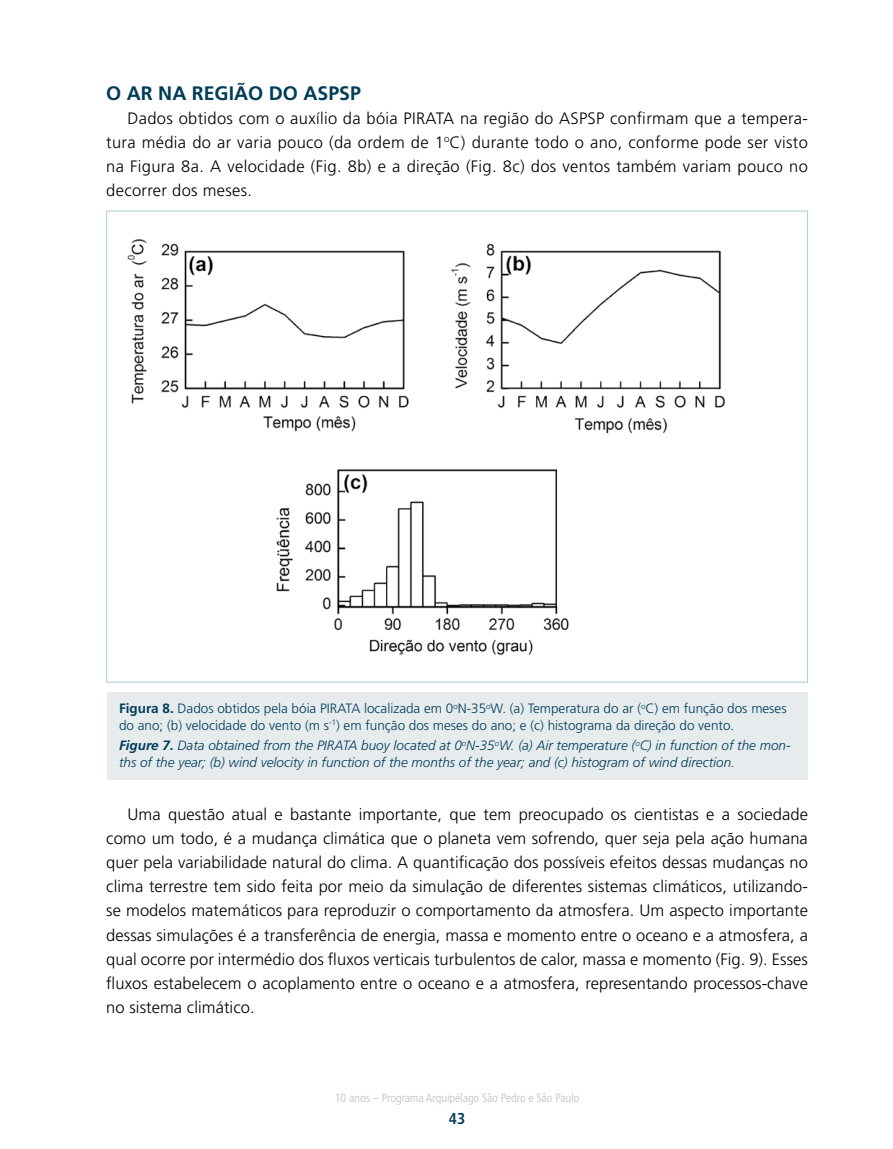
<style>
.page{position:relative;width:893px;height:1149px;background:#fff}
.page>*{position:absolute;margin:0;border:0;box-sizing:border-box;transform-origin:0 0}
.t1{font:700 19.5px "Frutiger";color:#003d58}
.t2{font:300 16.5px/24px "Frutiger";letter-spacing:.005em;color:#000;text-align:justify}
.t3{font:700 condensed 15.75px "Frutiger";color:#003d58}
.t4{font:italic 300 13.5px/16.5px "Frutiger";color:#003d58}
.t5{font:300 13.5px/16.5px "Frutiger";color:#003d58}
.t6{font:300 condensed 12px "Frutiger";color:#bcbdc0}
.s1{font-weight:700}
</style>
<div class="page">
<img style="left:127px;top:239px;width:598px;height:416px">
<div style="left:107px;top:692px;width:701px;height:87px;background:#e6ebee"></div>
<p class="t1" style="left:106px;top:81px;width:99px">O ARNAREGIÃO</p>
<p class="t1" style="left:269px;top:81px;width:94px">DO ASPSP</p>
<p class="t2" style="left:106px;top:106px;width:703px;text-indent:21px">Dados obtidos com o auxílio da bóia PIRATA na região do ASPSP confirmam que a tempera&shy;tura média do ar varia pouco (da ordem de 1<sup>o</sup>C) durante todo o ano, conforme pode ser visto na Figura 8a. A velocidade (Fig. 8b) e a direção (Fig. 8c) dos ventos também variam pouco no decorrer dos meses.</p>
<p class="t5" style="left:119px;top:700px;width:669px"><span class="s1">FIGURA 8.</span> Dados obtidos pela bóia PIRATA localizada em 0<sup>o</sup>N-35<sup>o</sup>W. (a) Temperatura do ar (<sup>o</sup>C) em função dos meses do ano; (b) velocidade do vento (m s<sup>-1</sup>) em função dos meses do ano; e (c) histograma da direção do vento.</p>
<p class="t4" style="left:119px;top:737px;width:673px"><span class="s1">Figure 7.</span> Data obtained from the PIRATA buoy located at 0<sup>o</sup>N-35<sup>o</sup>W. (a) Air temperature (<sup>o</sup>C) in function of the mon&shy;ths of the year; (b) wind velocity in function of the months of the year; and (c) histogram of wind direction.</p>
<p class="t2" style="left:106px;top:802px;width:703px;text-indent:21px">Uma questão atual e bastante importante, que tem preocupado os cientistas e a sociedade como um todo, é a mudança climática que o planeta vem sofrendo, quer seja pela ação humana quer pela variabilidade natural do clima. A quantificação dos possíveis efeitos dessas mudanças no clima terrestre tem sido feita por meio da simulação de diferentes sistemas climáticos, utilizando&shy;se modelos matemáticos para reproduzir o comportamento da atmosfera. Um aspecto importante dessas simulações é a transferência de energia, massa e momento entre o oceano e a atmosfera, a qual ocorre por intermédio dos fluxos verticais turbulentos de calor, massa e momento (Fig. 9). Esses fluxos estabelecem o acoplamento entre o oceano e a atmosfera, representando processos-chave no sistema climático.</p>
<p class="t6" style="left:335px;top:1090px;width:246px">10 anos – Programa Arquipélago São Pedro e São Paulo</p>
<p class="t3" style="left:449px;top:1108px;width:18px">43</p>
</div>
